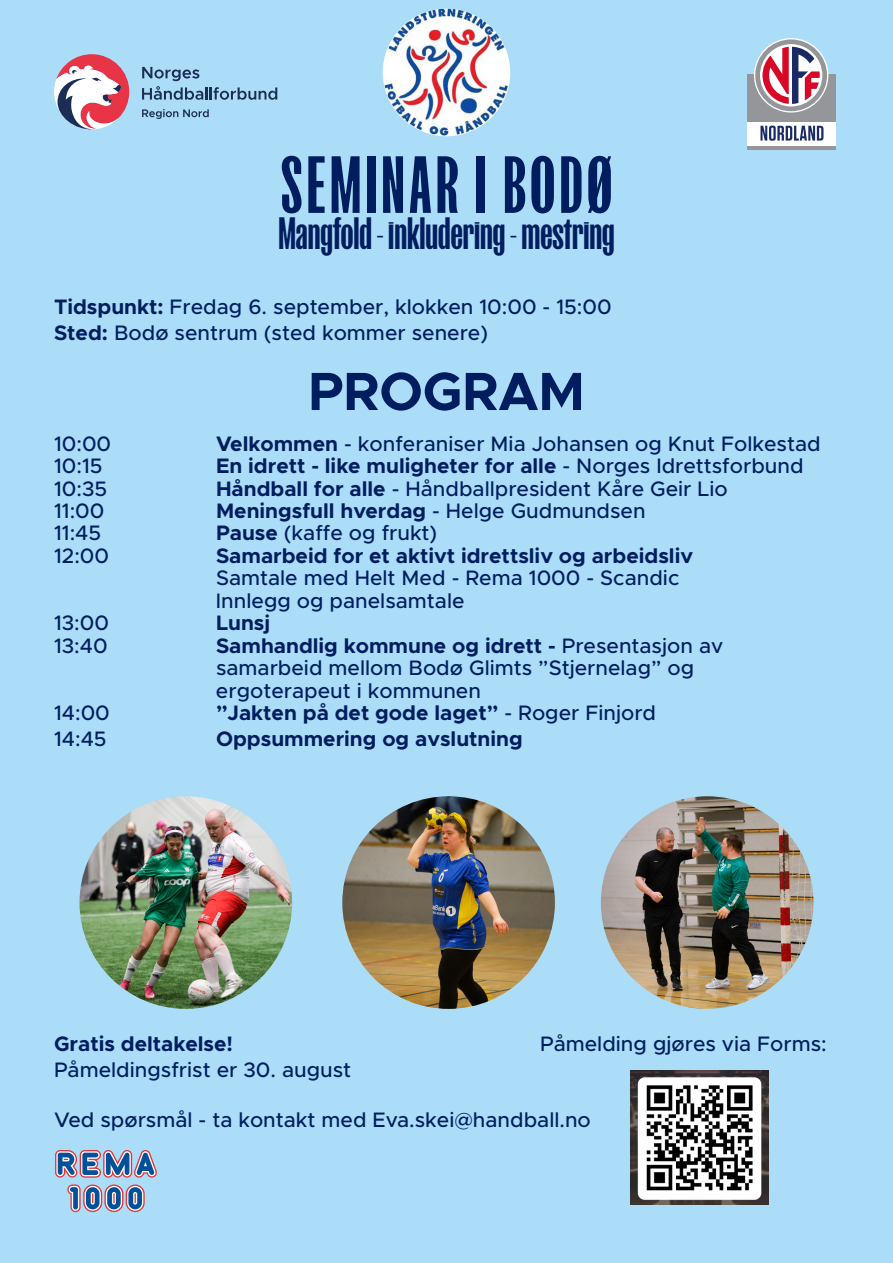
<style>
.page{position:relative;width:893px;height:1263px;background:#abddf9}
.page>*{position:absolute;margin:0;border:0;box-sizing:border-box;transform-origin:0 0}
.t1{font:500 75px "FK Screamer";letter-spacing:.06em;color:#001e5f}
.t2{font:700 54px "Metropolis";letter-spacing:-.01em;color:#001e5f}
.t3{font:500 42px "FK Screamer";color:#001e5f}
.t4{font:500 21px/22.5px "Metropolis";color:#001e5f}
.t5{font:700 21px "Metropolis";color:#001e5f}
.s1{font-weight:700}
.s2{font-weight:500}
</style>
<div class="page">
<img style="left:601px;top:796px;width:212px;height:213px;border-radius:106px">
<img style="left:80px;top:796px;width:212px;height:213px;border-radius:106px">
<img style="left:342px;top:796px;width:213px;height:213px;border-radius:106px">
<svg style="left:142px;top:109px;width:67px;height:10px"></svg>
<svg style="left:142px;top:67px;width:135px;height:33px"></svg>
<svg style="left:54px;top:54px;width:76px;height:76px"></svg>
<div style="left:747px;top:75px;width:88px;height:47px;background:#94969a"></div>
<div style="left:747px;top:122px;width:88px;height:24px;background:#fff"></div>
<hr style="left:747px;top:146px;width:88px;height:4px;background:#94969a">
<svg style="left:755px;top:39px;width:72px;height:72px"></svg>
<svg style="left:760px;top:126px;width:63px;height:15px"></svg>
<img style="left:383px;top:9px;width:127px;height:127px;border-radius:63px">
<svg style="left:126px;top:1184px;width:19px;height:28px"></svg>
<svg style="left:55px;top:1150px;width:102px;height:28px"></svg>
<svg style="left:67px;top:1184px;width:76px;height:28px"></svg>
<img style="left:630px;top:1070px;width:139px;height:135px">
<h1 class="t1" style="left:281px;top:142px;width:332px">SEMINAR I BODØ</h1>
<h3 class="t3" style="left:278px;top:209px;width:338px">Mangfold - inkludering - mestring</h3>
<p class="t4" style="left:54px;top:294px;width:559px;line-height:25.2px"><span class="s1">Tidspunkt:</span> Fredag 6. september, klokken 10:00 - 15:00<br><span class="s1">Sted:</span> Bodø sentrum (sted kommer senere)</p>
<h2 class="t2" style="left:308px;top:357px;width:278px">PROGRAM</h2>
<p class="t4" style="left:54px;top:432px;width:59px">10:00</p>
<p class="t4" style="left:216px;top:432px;width:606px"><span class="s1">Velkommen</span> - konferaniser Mia Johansen og Knut Folkestad</p>
<p class="t4" style="left:54px;top:454px;width:50px">10:15</p>
<p class="t5" style="left:216px;top:452px;width:589px">En idrett - like muligheter for alle <span class="s2">- Norges Idrettsforbund</span></p>
<p class="t4" style="left:54px;top:477px;width:55px">10:35</p>
<p class="t4" style="left:216px;top:477px;width:513px"><span class="s1">Håndball for alle</span> - Håndballpresident Kåre Geir Lio</p>
<p class="t4" style="left:54px;top:499px;width:52px">11:00</p>
<p class="t5" style="left:216px;top:497px;width:431px">Meningsfull hverdag <span class="s2">- Helge Gudmundsen</span></p>
<p class="t4" style="left:54px;top:522px;width:49px">11:45</p>
<p class="t4" style="left:216px;top:522px;width:223px"><span class="s1">Pause</span> (kaffe og frukt)</p>
<p class="t4" style="left:54px;top:544px;width:57px">12:00</p>
<p class="t5" style="left:216px;top:542px;width:479px">Samarbeid for et aktivt idrettsliv og arbeidsliv</p>
<p class="t4" style="left:216px;top:567px;width:465px">Samtale med Helt Med - Rema 1000 - Scandic<br>Innlegg og panelsamtale</p>
<p class="t4" style="left:54px;top:612px;width:57px">13:00</p>
<p class="t5" style="left:216px;top:610px;width:56px">Lunsj</p>
<p class="t4" style="left:54px;top:634px;width:55px">13:40</p>
<p class="t4" style="left:216px;top:634px;width:509px"><span class="s1">Samhandlig kommune og idrett -</span> Presentasjon av samarbeid mellom Bodø Glimts ”Stjernelag” og ergoterapeut i kommunen</p>
<p class="t4" style="left:54px;top:702px;width:57px">14:00</p>
<p class="t5" style="left:216px;top:700px;width:442px">”Jakten på det gode laget” <span class="s2">- Roger Finjord</span></p>
<p class="t4" style="left:54px;top:727px;width:54px">14:45</p>
<p class="t5" style="left:216px;top:725px;width:308px">Oppsummering og avslutning</p>
<p class="t5" style="left:54px;top:1031px;width:181px">Gratis deltakelse!</p>
<p class="t4" style="left:540px;top:1033px;width:288px">Påmelding gjøres via Forms:</p>
<p class="t4" style="left:54px;top:1058px;width:299px">Påmeldingsfrist er 30. august</p>
<p class="t4" style="left:54px;top:1108px;width:538px">Ved spørsmål - ta kontakt med Eva.skei@handball.no</p>
</div>
